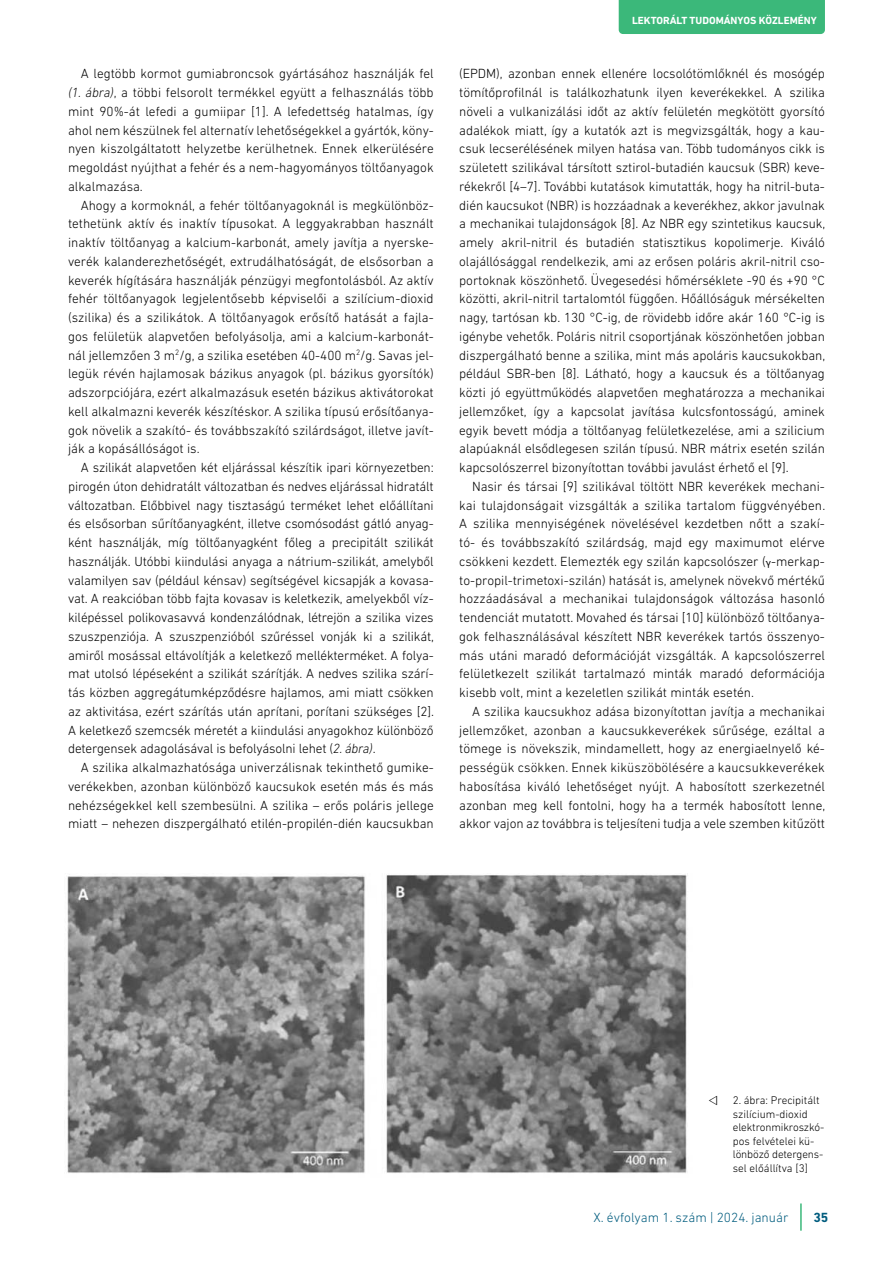
<style>
.page{position:relative;width:893px;height:1263px;background:#fff}
.page>*{position:absolute;margin:0;border:0;box-sizing:border-box;transform-origin:0 0}
.t1{font:300 13.5px/18.8px "DIN Next LT Pro";letter-spacing:-.005em;color:#000;text-align:justify}
.t2{font:300 13.5px "DIN Next LT Pro";color:#005c7e}
.t3{font:700 13.5px "DIN Next LT Pro";color:#005c7e}
.t4{font:300 11.25px/13.5px "DIN Next LT Pro";color:#000}
.t5{font:700 10.5px "DIN Next LT Pro";color:#fff}
.s1{font-style:italic}
</style>
<div class="page">
<hr style="left:800px;top:1203px;width:2px;height:28px;background:#3bb87a">
<div style="left:619px;top:0;width:206px;height:34px;background:#3bb87a"></div>
<img style="left:67px;top:875px;width:298px;height:298px">
<img style="left:386px;top:873px;width:302px;height:300px">
<p class="t1" style="left:68px;top:64px;width:367px;text-indent:13px">A legtöbb kormot gumiabroncsok gyártásához használják fel <span class="s1">(1. ábra)</span>, a többi felsorolt termékkel együtt a felhasználás több mint 90%-át lefedi a gumiipar [1]. A lefedettség hatalmas, így ahol nem készülnek fel alternatív lehetőségekkel a gyártók, köny&shy;nyen kiszolgáltatott helyzetbe kerülhetnek. Ennek elkerülésére megoldást nyújthat a fehér és a nem-hagyományos töltőanyagok alkalmazása.</p>
<p class="t1" style="left:68px;top:195px;width:367px;text-indent:13px">Ahogy a kormoknál, a fehér töltőanyagoknál is megkülönböz&shy;tethetünk aktív és inaktív típusokat. A leggyakrabban használt inaktív töltőanyag a kalcium-karbonát, amely javítja a nyerske&shy;verék kalanderezhetőségét, extrudálhatóságát, de elsősorban a keverék hígítására használják pénzügyi megfontolásból. Az aktív fehér töltőanyagok legjelentősebb képviselői a szilícium-dioxid (szilika) és a szilikátok. A töltőanyagok erősítő hatását a fajla&shy;gos felületük alapvetően befolyásolja, ami a kalcium-karbonát&shy;nál jellemzően 3 m<sup>2</sup>/g, a szilika esetében 40-400 m<sup>2</sup>/g. Savas jel&shy;legük révén hajlamosak bázikus anyagok (pl. bázikus gyorsítók) adszorpciójára, ezért alkalmazásuk esetén bázikus aktivátorokat kell alkalmazni keverék készítéskor. A szilika típusú erősítőanya&shy;gok növelik a szakító- és továbbszakító szilárdságot, illetve javít&shy;ják a kopásállóságot is.</p>
<p class="t1" style="left:68px;top:458px;width:367px;text-indent:13px">A szilikát alapvetően két eljárással készítik ipari környezetben: pirogén úton dehidratált változatban és nedves eljárással hidratált változatban. Előbbivel nagy tisztaságú terméket lehet előállítani és elsősorban sűrítőanyagként, illetve csomósodást gátló anyag&shy;ként használják, míg töltőanyagként főleg a precipitált szilikát használják. Utóbbi kiindulási anyaga a nátrium-szilikát, amelyből valamilyen sav (például kénsav) segítségével kicsapják a kovasa&shy;vat. A reakcióban több fajta kovasav is keletkezik, amelyekből víz&shy;kilépéssel polikovasavvá kondenzálódnak, létrejön a szilika vizes szuszpenziója. A szuszpenzióból szűréssel vonják ki a szilikát, amiről mosással eltávolítják a keletkező mellékterméket. A folya&shy;mat utolsó lépéseként a szilikát szárítják. A nedves szilika szárí&shy;tás közben aggregátumképződésre hajlamos, ami miatt csökken az aktivitása, ezért szárítás után aprítani, porítani szükséges [2].<br>A keletkező szemcsék méretét a kiindulási anyagokhoz különböző detergensek adagolásával is befolyásolni lehet (<span class="s1">2. ábra)</span>.</p>
<p class="t1" style="left:68px;top:758px;width:367px;text-indent:13px">A szilika alkalmazhatósága univerzálisnak tekinthető gumike&shy;verékekben, azonban különböző kaucsukok esetén más és más nehézségekkel kell szembesülni. A szilika – erős poláris jellege miatt – nehezen diszpergálható etilén-propilén-dién kaucsukban</p>
<p class="t5" style="left:632px;top:14px;width:186px">LEKTORÁLT TUDOMÁNYOS KÖZLEMÉNY</p>
<p class="t1" style="left:459px;top:64px;width:367px">(EPDM), azonban ennek ellenére locsolótömlőknél és mosógép tömítőprofilnál is találkozhatunk ilyen keverékekkel. A szilika növeli a vulkanizálási időt az aktív felületén megkötött gyorsító adalékok miatt, így a kutatók azt is megvizsgálták, hogy a kau&shy;csuk lecserélésének milyen hatása van. Több tudományos cikk is született szilikával társított sztirol-butadién kaucsuk (SBR) keve&shy;rékekről [4–7]. További kutatások kimutatták, hogy ha nitril-buta&shy;dién kaucsukot (NBR) is hozzáadnak a keverékhez, akkor javulnak a mechanikai tulajdonságok [8]. Az NBR egy szintetikus kaucsuk, amely akril-nitril és butadién statisztikus kopolimerje. Kiváló olajállósággal rendelkezik, ami az erősen poláris akril-nitril cso&shy;portoknak köszönhető. Üvegesedési hőmérséklete -90 és +90 °C közötti, akril-nitril tartalomtól függően. Hőállóságuk mérsékelten nagy, tartósan kb. 130 °C-ig, de rövidebb időre akár 160 °C-ig is igénybe vehetők. Poláris nitril csoportjának köszönhetően jobban diszpergálható benne a szilika, mint más apoláris kaucsukokban, például SBR-ben [8]. Látható, hogy a kaucsuk és a töltőanyag közti jó együttműködés alapvetően meghatározza a mechanikai jellemzőket, így a kapcsolat javítása kulcsfontosságú, aminek egyik bevett módja a töltőanyag felületkezelése, ami a szilicium alapúaknál elsődlegesen szilán típusú. NBR mátrix esetén szilán kapcsolószerrel bizonyítottan további javulást érhető el [9].</p>
<p class="t1" style="left:459px;top:477px;width:367px;text-indent:13px">Nasir és társai [9] szilikával töltött NBR keverékek mechani&shy;kai tulajdonságait vizsgálták a szilika tartalom függvényében.<br>A szilika mennyiségének növelésével kezdetben nőtt a szakí&shy;tó- és továbbszakító szilárdság, majd egy maximumot elérve csökkeni kezdett. Elemezték egy szilán kapcsolószer ( -merkap&shy;to-propil-trimetoxi-szilán) hatását is, amelynek növekvő mértékű hozzáadásával a mechanikai tulajdonságok változása hasonló tendenciát mutatott. Movahed és társai [10] különböző töltőanya&shy;gok felhasználásával készített NBR keverékek tartós összenyo&shy;más utáni maradó deformációját vizsgálták. A kapcsolószerrel felületkezelt szilikát tartalmazó minták maradó deformációja kisebb volt, mint a kezeletlen szilikát minták esetén.</p>
<p class="t1" style="left:459px;top:702px;width:367px;text-indent:13px">A szilika kaucsukhoz adása bizonyítottan javítja a mechanikai jellemzőket, azonban a kaucsukkeverékek sűrűsége, ezáltal a tömege is növekszik, mindamellett, hogy az energiaelnyelő ké&shy;pességük csökken. Ennek kiküszöbölésére a kaucsukkeverékek habosítása kiváló lehetőséget nyújt. A habosított szerkezetnél azonban meg kell fontolni, hogy ha a termék habosított lenne, akkor vajon az továbbra is teljesíteni tudja a vele szemben kitűzött</p>
<p class="t4" style="left:733px;top:1094px;width:93px">2. ábra: Precipitált szilícium-dioxid elektronmikroszkó&shy;pos felvételei kü&shy;lönböző detergens&shy;sel előállítva [3]</p>
<p class="t2" style="left:594px;top:1210px;width:196px">X. évfolyam 1. szám | 2024. január</p>
<p class="t3" style="left:813px;top:1209px;width:17px">35</p>
</div>
